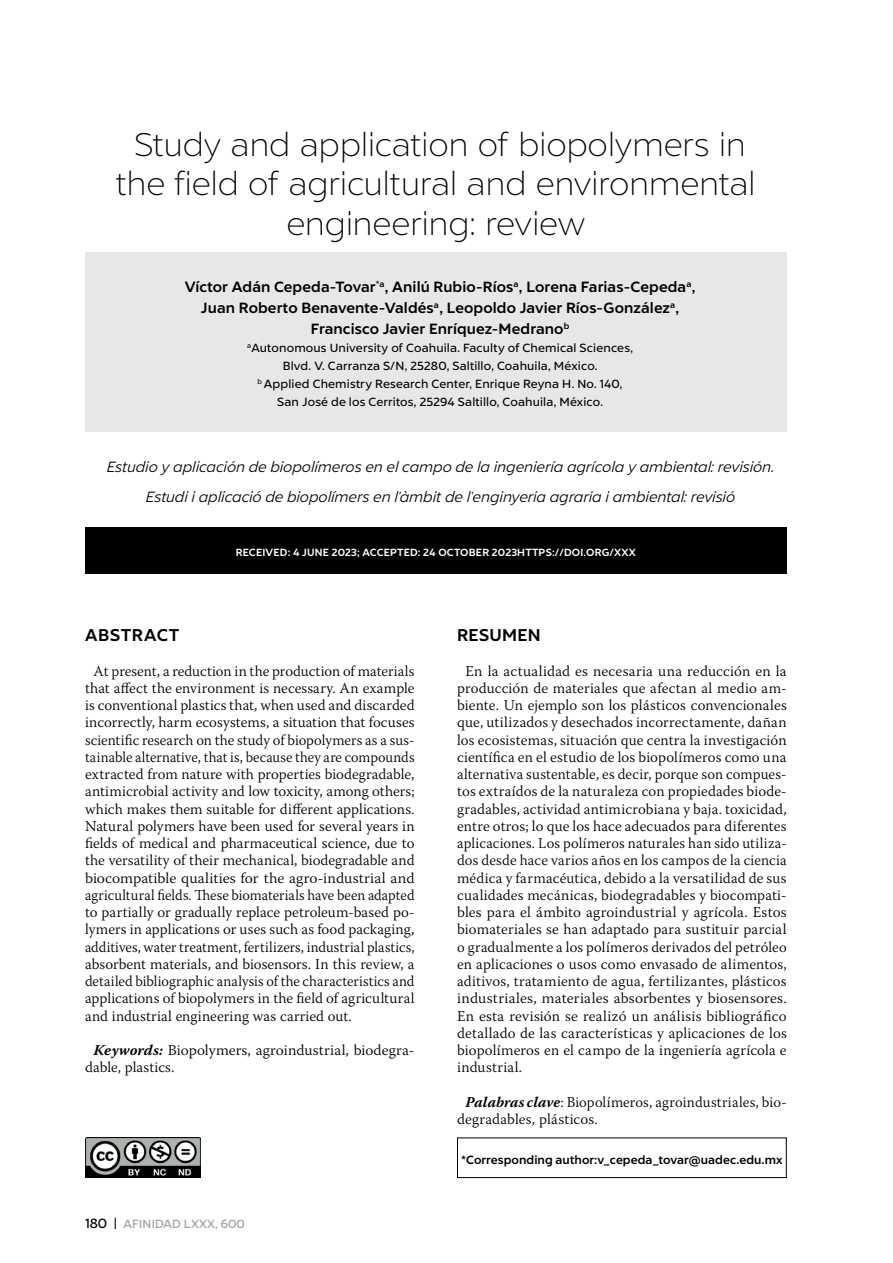
<style>
.page{position:relative;width:893px;height:1263px;background:#fff}
.page>*{position:absolute;margin:0;border:0;box-sizing:border-box;transform-origin:0 0}
.t1{font:300 33px/39.6px "Liszt FY";letter-spacing:-.01em;color:#000;text-align:center}
.t2{font:700 17.25px "Liszt FY";letter-spacing:.02em;color:#000}
.t3{font:300 15px/17.2px "Warnock Pro";letter-spacing:.01em;color:#000;text-align:justify}
.t4{font:italic 15px/30px "Liszt FY";color:#000;text-align:center}
.t5{font:700 15px/21px "Liszt FY";letter-spacing:.005em;color:#000;text-align:center}
.t6{font:12px/18px "Liszt FY";letter-spacing:.01em;color:#000;text-align:center}
.t7{font:700 12px "Liszt FY";letter-spacing:.005em;color:#000}
.t8{font:12px "Liszt FY";letter-spacing:.01em;color:#9d9d9c}
.t9{font:700 10.5px "Liszt FY";letter-spacing:.02em;color:#fff}
.s1{font-weight:700;font-style:italic}
.s2{font-size:13.5px;color:#000}
</style>
<div class="page">
<div style="left:457px;top:1137px;width:330px;height:41px;border:1px solid #000"></div>
<div style="left:85px;top:252px;width:702px;height:180px;background:#e7e7e7"></div>
<div style="left:85px;top:527px;width:702px;height:47px;background:#000"></div>
<img style="left:85px;top:1137px;width:115px;height:41px">
<h1 class="t1" style="left:116px;top:124px;width:642px">Study and application of biopolymers in the field of agricultural and environmental engineering: review</h1>
<p class="t5" style="left:185px;top:276px;width:512px">Víctor Adán Cepeda-Tovar<sup>*a</sup>, Anilú Rubio-Ríos<sup>a</sup>, Lorena Farias-Cepeda<sup>a</sup>,<br>Juan Roberto Benavente-Valdés<sup>a</sup>, Leopoldo Javier Ríos-González<sup>a</sup>,<br>Francisco Javier Enríquez-Medrano<sup>b</sup></p>
<p class="t6" style="left:247px;top:339px;width:387px"><sup>a</sup>Autonomous University of Coahuila. Faculty of Chemical Sciences, Blvd. V. Carranza S/N, 25280, Saltillo, Coahuila, México.<br><sup>b</sup> Applied Chemistry Research Center, Enrique Reyna H. No. 140, San José de los Cerritos, 25294 Saltillo, Coahuila, México.</p>
<p class="t4" style="left:106px;top:452px;width:669px">Estudio y aplicación de biopolímeros en el campo de la ingeniería agrícola y ambiental: revisión.<br>Estudi i aplicació de biopolímers en l'àmbit de l'enginyeria agraria i ambiental: revisió</p>
<p class="t9" style="left:236px;top:546px;width:402px">RECEIVED: 4 JUNE 2023; ACCEPTED: 24 OCTOBER 2023HTTPS://DOI.ORG/XXX</p>
<p class="t2" style="left:85px;top:624px;width:96px">ABSTRACT</p>
<p class="t3" style="left:85px;top:662px;width:331px;text-indent:9px">At present, a reduction in the production of materials that affect the environment is necessary. An example is conventional plastics that, when used and discarded incorrectly, harm ecosystems, a situation that focuses scientific research on the study of biopolymers as a sus&shy;tainable alternative, that is, because they are compounds extracted from nature with properties biodegradable, antimicrobial activity and low toxicity, among others; which makes them suitable for different applications.<br>Natural polymers have been used for several years in fields of medical and pharmaceutical science, due to the versatility of their mechanical, biodegradable and biocompatible qualities for the agro-industrial and agricultural fields. These biomaterials have been adapted to partially or gradually replace petroleum-based po&shy;lymers in applications or uses such as food packaging, additives, water treatment, fertilizers, industrial plastics, absorbent materials, and biosensors. In this review, a detailed bibliographic analysis of the characteristics and applications of biopolymers in the field of agricultural and industrial engineering was carried out.</p>
<p class="t3" style="left:85px;top:1041px;width:331px;text-indent:9px"><span class="s1">Keywords:</span> Biopolymers, agroindustrial, biodegra&shy;dable, plastics.</p>
<p class="t8" style="left:85px;top:1216px;width:161px"><span class="s2">180 |</span> AFINIDAD LXXX, 600</p>
<p class="t2" style="left:457px;top:624px;width:85px">RESUMEN</p>
<p class="t3" style="left:457px;top:662px;width:331px;text-indent:9px">En la actualidad es necesaria una reducción en la producción de materiales que afectan al medio am&shy;biente. Un ejemplo son los plásticos convencionales que, utilizados y desechados incorrectamente, dañan los ecosistemas, situación que centra la investigación científica en el estudio de los biopolímeros como una alternativa sustentable, es decir, porque son compues&shy;tos extraídos de la naturaleza con propiedades biode&shy;gradables, actividad antimicrobiana y baja. toxicidad, entre otros; lo que los hace adecuados para diferentes aplicaciones. Los polímeros naturales han sido utiliza&shy;dos desde hace varios años en los campos de la ciencia médica y farmacéutica, debido a la versatilidad de sus cualidades mecánicas, biodegradables y biocompati&shy;bles para el ámbito agroindustrial y agrícola. Estos biomateriales se han adaptado para sustituir parcial o gradualmente a los polímeros derivados del petróleo en aplicaciones o usos como envasado de alimentos, aditivos, tratamiento de agua, fertilizantes, plásticos industriales, materiales absorbentes y biosensores.<br>En esta revisión se realizó un análisis bibliográfico detallado de las características y aplicaciones de los biopolímeros en el campo de la ingeniería agrícola e industrial.</p>
<p class="t3" style="left:457px;top:1093px;width:331px;text-indent:9px"><span class="s1">Palabras clave</span>: Biopolímeros, agroindustriales, bio&shy;degradables, plásticos.</p>
<p class="t7" style="left:461px;top:1152px;width:323px">*Corresponding author:v_cepeda_tovar@uadec.edu.mx</p>
</div>
